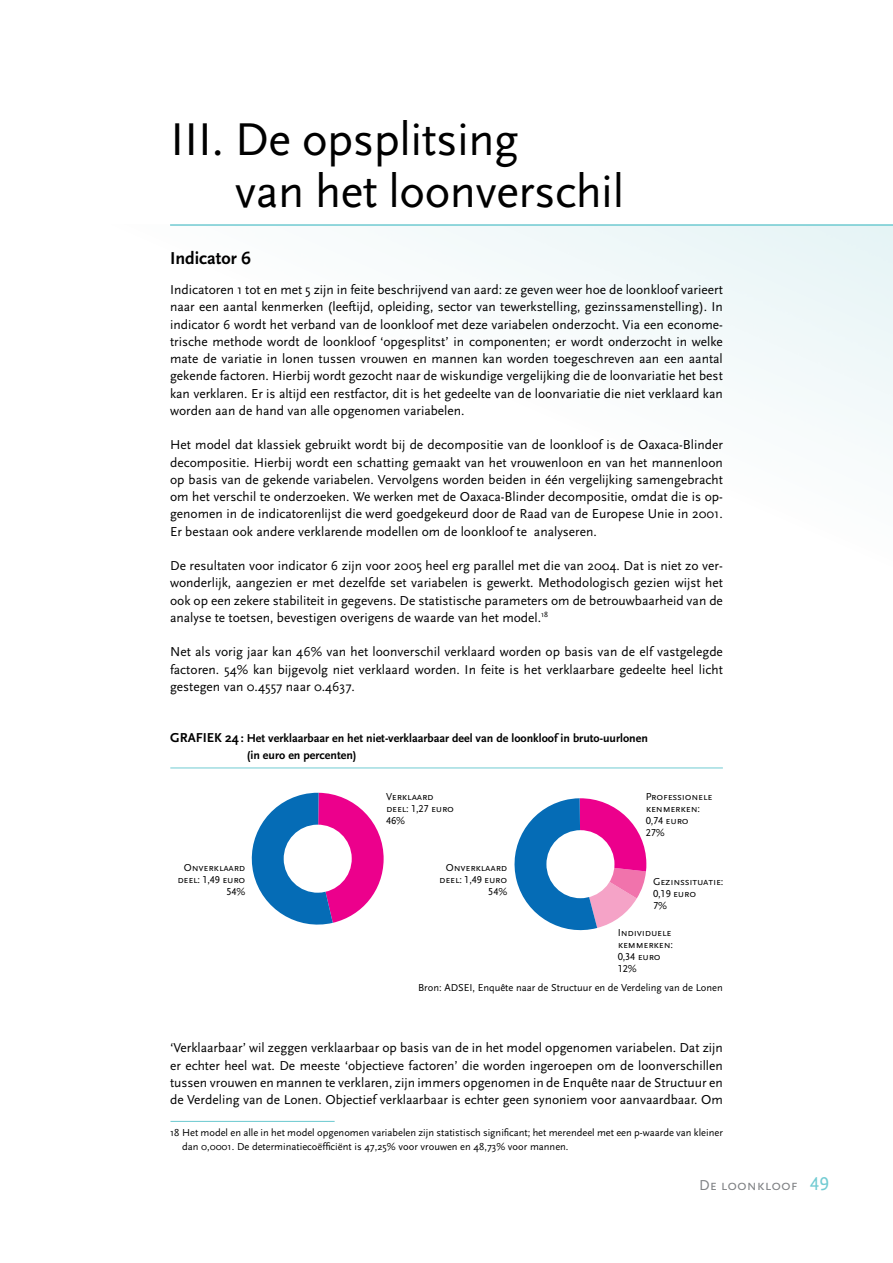
<style>
.page{position:relative;width:893px;height:1263px;background:#fff}
.page>*{position:absolute;margin:0;border:0;box-sizing:border-box;transform-origin:0 0}
.t1{font:48px/51.8px "Scala Sans";letter-spacing:-.01em;color:#000}
.t2{font:700 18px "Scala Sans";color:#000}
.t3{font:15px "Scala Sans Caps";color:#808285}
.t4{font:13.5px/17.2px "Scala Sans";color:#000;text-align:justify}
.t5{font:700 13.5px "Scala Sans";color:#000}
.t6{font:700 12px/17.2px "Scala Sans";color:#000}
.t7{font:10.5px/14.2px "Scala Sans";color:#000}
.t8{font:10.5px/12px "Scala Sans Caps";letter-spacing:-.02em;color:#000}
.s1{font-size:13.5px}
.s2{font-size:19.5px;color:#71cbd2}
</style>
<div class="page">
<svg style="left:251px;top:793px;width:133px;height:132px"></svg>
<div style="left:283px;top:824px;width:69px;height:69px;background:#fff;border-radius:50%"></div>
<svg style="left:514px;top:798px;width:132px;height:133px"></svg>
<div style="left:546px;top:830px;width:68px;height:68px;background:#fff;border-radius:50%"></div>
<hr style="left:170px;top:224px;width:723px;height:2px;background:#71cbd2">
<hr style="left:170px;top:767px;width:553px;height:1px;background:#71cbd2">
<hr style="left:170px;top:1121px;width:165px;height:1px;background:#71cbd2">
<h1 class="t1" style="left:235px;top:115px;width:391px;text-indent:-65px">III. De opsplitsing<br>van het loonverschil</h1>
<h2 class="t2" style="left:170px;top:248px;width:82px">Indicator 6</h2>
<p class="t4" style="left:170px;top:281px;width:554px">Indicatoren 1 tot en met 5 zijn in feite beschrijvend van aard: ze geven weer hoe de loonkloof varieert naar een aantal kenmerken (leeftijd, opleiding, sector van tewerkstelling, gezinssamenstelling). In indicator 6 wordt het verband van de loonkloof met deze variabelen onderzocht. Via een econome&shy;trische methode wordt de loonkloof ‘opgesplitst’ in componenten; er wordt onderzocht in welke mate de variatie in lonen tussen vrouwen en mannen kan worden toegeschreven aan een aantal gekende factoren. H ierbij wordt gezocht naar de wiskundige vergelijking die de loonvariatie het best kan verklaren. E r is altijd een restfactor, dit is het gedeelte van de loonvariatie die niet verklaard kan worden aan de hand van alle opgenomen variabelen.</p>
<p class="t4" style="left:170px;top:437px;width:554px;text-align:left">H et model dat klassiek gebruikt wordt bij de decompositie van de loonkloof is de Oaxaca-Blinder decompositie. H ierbij wordt een schatting gemaakt van het vrouwenloon en van het mannenloon op basis van de gekende variabelen. Vervolgens worden beiden in één vergelijking samengebracht om het verschil te onderzoeken. We werken met de Oaxaca-Blinder decompositie, omdat die is op&shy;genomen in de indicatorenlijst die werd goedgekeurd door de Raad van de Europese U nie in 2001.<br>Er bestaan ook andere verklarende modellen om de loonkloof te analyseren.</p>
<p class="t4" style="left:170px;top:557px;width:554px">De resultaten voor indicator 6 zijn voor 2005 heel erg parallel met die van 2004. Dat is niet zo ver&shy;wonderlijk, aangezien er met dezelfde set variabelen is gewerkt. M ethodologisch gezien wijst het ook op een zekere stabiliteit in gegevens. De statistische parameters om de betrouwbaarheid van de analyse te toetsen, bevestigen overigens de waarde van het model. <sup>18</sup></p>
<p class="t4" style="left:170px;top:643px;width:554px">Net als vorig jaar kan 46% van het loonverschil verklaard worden op basis van de elf vastgelegde factoren. 54% kan bijgevolg niet verklaard worden. In feite is het verklaarbare gedeelte heel licht gestegen van 0.4557 naar 0.4637.</p>
<p class="t5" style="left:170px;top:730px;width:18px">Grafiek</p>
<p class="t6" style="left:247px;top:729px;width:403px;text-indent:-21px"><span class="s1">24</span>: Het verklaarbaar en het niet-verklaarbaar deel van de loonkloof in bruto-uurlonen (in euro en percenten)</p>
<p class="t8" style="left:386px;top:791px;width:69px">Verklaard deel: 1,27 euro<br>46%</p>
<p class="t8" style="left:177px;top:862px;width:69px;text-align:right">Onverklaard deel: 1,49 euro<br>54%</p>
<p class="t8" style="left:439px;top:862px;width:69px;text-align:right">Onverklaard deel: 1,49 euro<br>54%</p>
<p class="t8" style="left:646px;top:791px;width:68px">Professionele kenmerken:<br>0,74 euro<br>27%</p>
<p class="t8" style="left:653px;top:876px;width:72px">Gezinssituatie:<br>0,19 euro<br>7%</p>
<p class="t8" style="left:618px;top:926px;width:57px">Individuele kemmerken:<br>0,34 euro<br>12%</p>
<p class="t7" style="left:418px;top:980px;width:306px">Bron: ADSE I, Enquête naar de Structuur en de Verdeling van de Lonen</p>
<p class="t4" style="left:170px;top:1039px;width:554px">‘Verklaarbaar’ wil zeggen verklaarbaar op basis van de in het model opgenomen variabelen. Dat zijn er echter heel wat. De meeste ‘objectieve factoren’ die worden ingeroepen om de loonverschillen tussen vrouwen en mannen te verklaren, zijn immers opgenomen in de Enquête naar de Structuur en de Verdeling van de Lonen. Objectief verklaarbaar is echter geen synoniem voor aanvaardbaar. Om</p>
<p class="t7" style="left:182px;top:1126px;width:542px;text-indent:-12px">18 Het model en alle in het model opgenomen variabelen zijn statistisch significant; het merendeel met een p-waarde van kleiner dan 0,0001. De determinatiecoëfficiënt is 47,25% voor vrouwen en 48,73% voor mannen.</p>
<p class="t3" style="left:699px;top:1177px;width:131px">De loonkloof <span class="s2">49</span></p>
</div>
